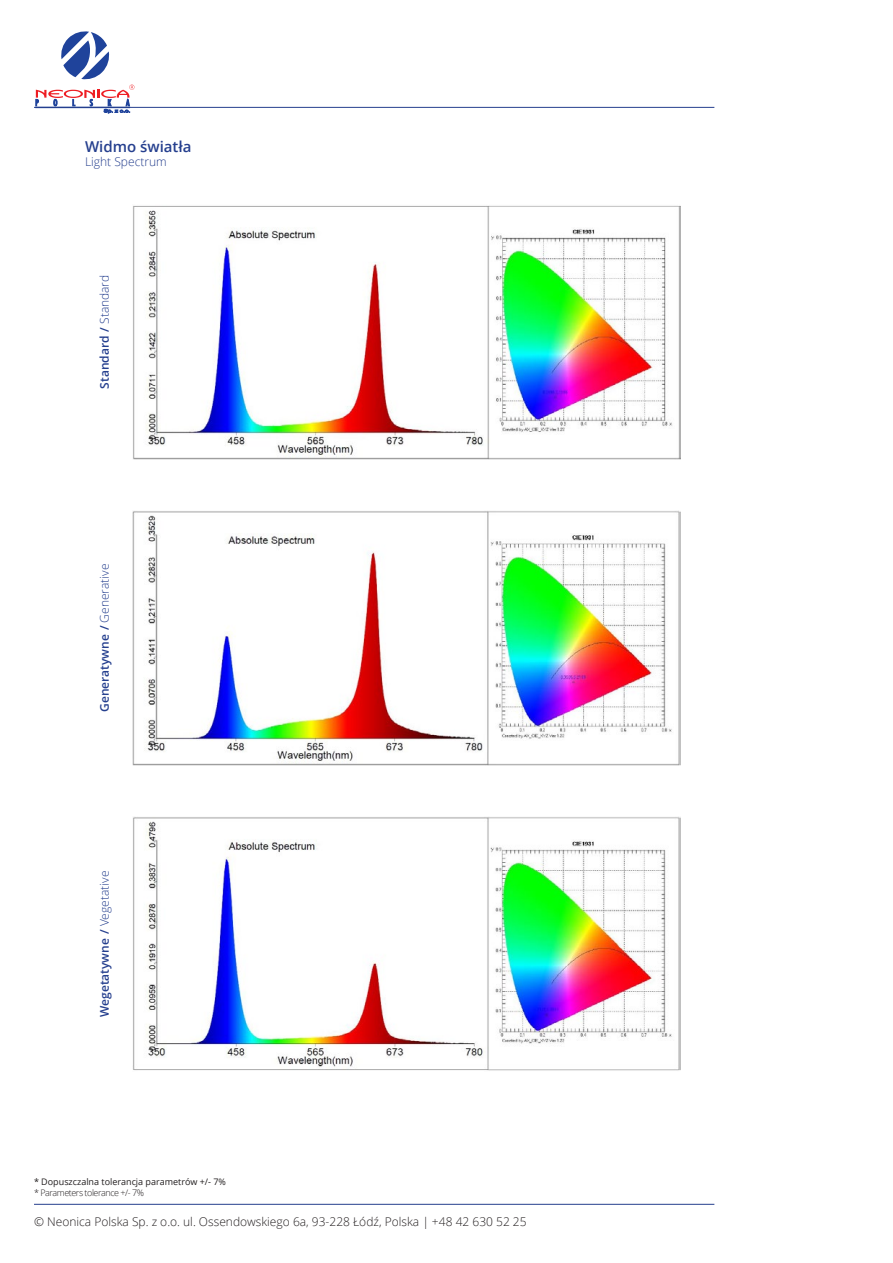
<style>
.page{position:relative;width:893px;height:1263px;background:#fff}
.page>*{position:absolute;margin:0;border:0;box-sizing:border-box;transform-origin:0 0}
.t1{font:600 15px "Open Sans";color:#253f8e}
.t2{font:300 12px "Open Sans";color:#231f20}
.t3{font:600 12px "Open Sans";color:#253f8e}
.t4{font:300 12px "Open Sans";color:#253f8e}
.t5{font:9px "Open Sans";color:#231f20}
.t6{font:300 9px "Open Sans";letter-spacing:-.05em;color:#231f20}
.s1{font-weight:300}
</style>
<div class="page">
<hr style="left:34px;top:1204px;width:680px;height:1px;background:#253f8e">
<svg style="left:36px;top:31px;width:98px;height:82px"></svg>
<hr style="left:34px;top:107px;width:680px;height:1px;background:#253f8e">
<img style="left:133px;top:205px;width:547px;height:254px">
<img style="left:133px;top:510px;width:547px;height:255px">
<img style="left:133px;top:817px;width:547px;height:254px">
<p class="t1" style="left:85px;top:136px;width:108px">Widmo światła</p>
<p class="t4" style="left:85px;top:153px;width:83px">Light Spectrum</p>
<p class="t3" style="left:96px;top:389px;width:115px;rotate:-90deg">Standard / <span class="s1">Standard</span></p>
<p class="t3" style="left:96px;top:712px;width:150px;rotate:-90deg">Generatywne / <span class="s1">Generative</span></p>
<p class="t3" style="left:96px;top:1017px;width:148px;rotate:-90deg">Wegetatywne / <span class="s1">Vegetative</span></p>
<p class="t5" style="left:34px;top:1176px;width:194px">* Dopuszczalna tolerancja parametrów +/- 7%</p>
<p class="t6" style="left:34px;top:1187px;width:112px">* Parameters tolerance +/- 7%</p>
<p class="t2" style="left:34px;top:1213px;width:494px">© Neonica Polska Sp. z o.o. ul. Ossendowskiego 6a, 93-228 Łódź, Polska | +48 42 630 52 25</p>
</div>
